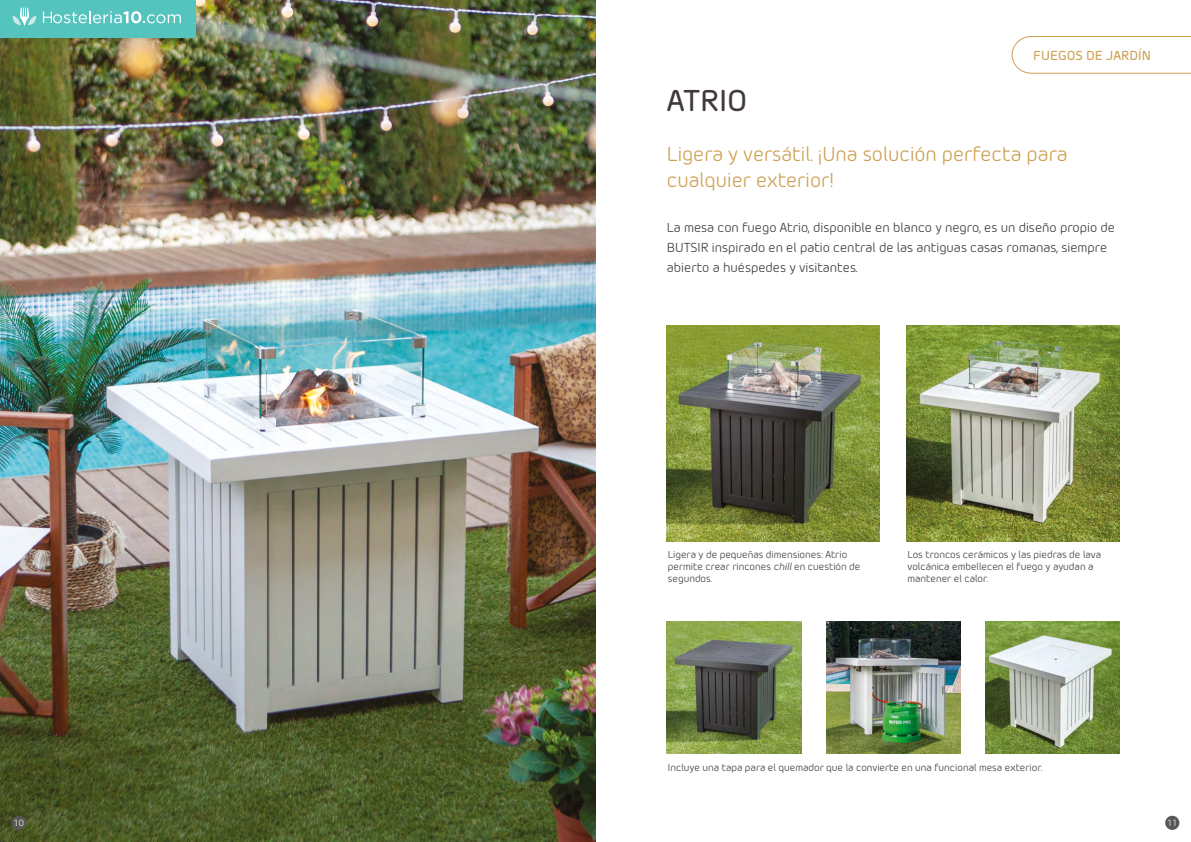
<style>
.page{position:relative;width:1191px;height:842px;background:#fff}
.page>*{position:absolute;margin:0;border:0;box-sizing:border-box;transform-origin:0 0}
.t1{font:500 30px "Morebi Rounded";color:#423939}
.t2{font:20px/26px "Morebi Rounded";color:#cda053}
.t3{font:13px/20px "Morebi Rounded";color:#3c3c3b}
.t4{font:500 13px "Morebi Rounded";color:#cda053}
.t5{font:10px/12px "Morebi Rounded";color:#3c3c3b}
.t6{font:9px "Morebi Rounded";color:#fff}
.s1{font-style:italic}
</style>
<div class="page">
<img style="left:0;top:0;width:595px;height:842px">
<div style="left:12px;top:816px;width:14px;height:14px;background:#575756;border-radius:50%"></div>
<div style="left:1165px;top:816px;width:14px;height:14px;background:#575756;border-radius:50%"></div>
<img style="left:667px;top:325px;width:212px;height:216px">
<img style="left:907px;top:325px;width:212px;height:216px">
<img style="left:985px;top:622px;width:134px;height:132px">
<img style="left:826px;top:622px;width:134px;height:132px">
<img style="left:667px;top:622px;width:134px;height:132px">
<svg style="left:1011px;top:36px;width:180px;height:38px"></svg>
<div style="left:0;top:0;width:196px;height:38px;background:#55c3be"></div>
<svg style="left:43px;top:11px;width:138px;height:12px"></svg>
<svg style="left:12px;top:8px;width:25px;height:19px"></svg>
<h1 class="t1" style="left:667px;top:78px;width:82px">ATRIO</h1>
<h3 class="t4" style="left:1033px;top:46px;width:119px">FUEGOS DE JARDÍN</h3>
<h2 class="t2" style="left:667px;top:140px;width:402px">Ligera y versátil. ¡Una solución perfecta para cualquier exterior!</h2>
<h3 class="t3" style="left:667px;top:217px;width:450px">La mesa con fuego Atrio, disponible en blanco y negro, es un diseño propio de<br>BUTSIR inspirado en el patio central de las antiguas casas romanas, siempre abierto a huéspedes y visitantes.</h3>
<p class="t5" style="left:668px;top:547px;width:194px">Ligera y de pequeñas dimensiones: Atrio permite crear rincones <span class="s1">chill</span> en cuestión de segundos.</p>
<p class="t5" style="left:907px;top:547px;width:195px">Los troncos cerámicos y las piedras de lava volcánica embellecen el fuego y ayudan a mantener el calor.</p>
<p class="t5" style="left:668px;top:760px;width:376px">Incluye una tapa para el quemador que la convierte en una funcional mesa exterior.</p>
<p class="t6" style="left:14px;top:817px;width:12px">10</p>
<p class="t6" style="left:1167px;top:817px;width:12px">11</p>
</div>
